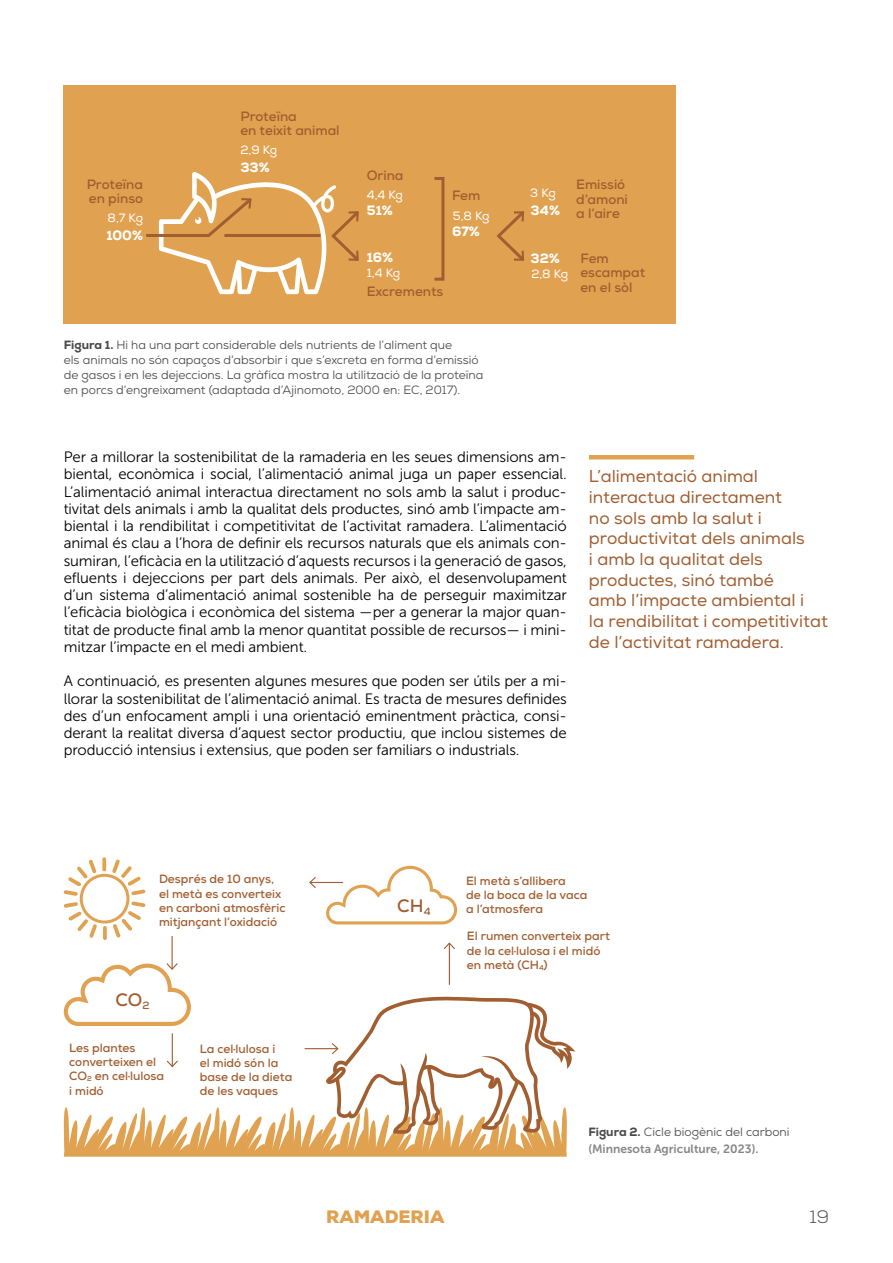
<style>
.page{position:relative;width:893px;height:1263px;background:#fff}
.page>*{position:absolute;margin:0;border:0;box-sizing:border-box;transform-origin:0 0}
.t1{font:900 18px "Nexa";color:#e0a251}
.t2{font:700 18px "Nexa";color:#a15e30}
.t3{font:300 18px "Nexa";color:#4a4a49}
.t4{font:17.25px/20.7px "Nexa";color:#a15e30}
.t5{font:15px/17.2px "Museo Sans 300";letter-spacing:-.01em;color:#000;text-align:justify}
.t6{font:700 13.5px/14.2px "Nexa";color:#a15e30}
.t7{font:800 13.5px "Nexa";color:#fff}
.t8{font:12px/15px "Nexa";color:#4a4a49}
.t9{font:700 12px/14.2px "Nexa";color:#a15e30}
.t10{font:12px "Nexa";letter-spacing:-.035em;color:#fff}
.t11{font:12px "Museo Sans 700";color:#878787}
.s1{font-weight:800}
</style>
<div class="page">
<hr style="left:589px;top:455px;width:105px;height:4px;background:#e0a251">
<div style="left:64px;top:85px;width:612px;height:239px;background:#e0a251"></div>
<svg style="left:146px;top:172px;width:213px;height:122px"></svg>
<svg style="left:497px;top:211px;width:27px;height:50px"></svg>
<div style="left:433px;top:177px;width:11px;height:104px;border:3px solid #a15e30"></div>
<svg style="left:326px;top:866px;width:131px;height:58px"></svg>
<div style="left:80px;top:874px;width:49px;height:49px;border:3px solid #e0a251;border-radius:50%"></div>
<svg style="left:64px;top:859px;width:32px;height:37px"></svg>
<svg style="left:64px;top:902px;width:33px;height:36px"></svg>
<svg style="left:103px;top:926px;width:4px;height:14px"></svg>
<svg style="left:113px;top:901px;width:33px;height:37px"></svg>
<svg style="left:112px;top:859px;width:33px;height:36px"></svg>
<svg style="left:102px;top:857px;width:4px;height:14px"></svg>
<hr style="left:172px;top:936px;width:1px;height:33px;background:#a15e30">
<hr style="left:310px;top:882px;width:33px;height:1px;background:#a15e30">
<svg style="left:309px;top:877px;width:8px;height:11px"></svg>
<hr style="left:449px;top:943px;width:1px;height:42px;background:#a15e30">
<svg style="left:443px;top:942px;width:12px;height:8px"></svg>
<svg style="left:63px;top:962px;width:512px;height:195px"></svg>
<p class="t6" style="left:240px;top:109px;width:101px">Proteïna<br>en teixit animal</p>
<p class="t10" style="left:240px;top:143px;width:38px">2,9 Kg</p>
<p class="t6" style="left:87px;top:177px;width:58px">Proteïna en pinso</p>
<p class="t10" style="left:108px;top:211px;width:37px">8,7 Kg</p>
<p class="t7" style="left:106px;top:227px;width:38px">100%</p>
<p class="t7" style="left:240px;top:159px;width:31px">33%</p>
<p class="t6" style="left:367px;top:169px;width:38px">Orina</p>
<p class="t10" style="left:367px;top:187px;width:38px">4,4 Kg</p>
<p class="t7" style="left:367px;top:202px;width:28px">51%</p>
<p class="t7" style="left:367px;top:248px;width:28px">16%</p>
<p class="t6" style="left:452px;top:188px;width:30px">Fem</p>
<p class="t10" style="left:453px;top:208px;width:38px">5,8 Kg</p>
<p class="t7" style="left:452px;top:223px;width:29px">67%</p>
<p class="t10" style="left:530px;top:186px;width:27px">3 Kg</p>
<p class="t7" style="left:531px;top:202px;width:31px">34%</p>
<p class="t7" style="left:531px;top:249px;width:31px">32%</p>
<p class="t10" style="left:367px;top:266px;width:35px">1,4 Kg</p>
<p class="t10" style="left:531px;top:267px;width:38px">2,8 Kg</p>
<p class="t6" style="left:367px;top:285px;width:78px">Excrements</p>
<p class="t6" style="left:576px;top:178px;width:53px">Emissió d’amoni a l’aire</p>
<p class="t6" style="left:580px;top:251px;width:66px">Fem escampat en el sòl</p>
<p class="t8" style="left:64px;top:338px;width:421px"><span class="s1">Figura 1.</span> Hi ha una part considerable dels nutrients de l’aliment que<br>els animals no són capaços d’absorbir i que s’excreta en forma d’emissió de gasos i en les dejeccions. La gràfica mostra la utilització de la proteïna en porcs d’engreixament (adaptada d’Ajinomoto, 2000 en: EC, 2017).</p>
<p class="t5" style="left:64px;top:448px;width:505px">Per a millorar la sostenibilitat de la ramaderia en les seues dimensions am&shy;biental, econòmica i social, l’alimentació animal juga un paper essencial.<br>L’alimentació animal interactua directament no sols amb la salut i produc&shy;tivitat dels animals i amb la qualitat dels productes, sinó amb l’impacte am&shy;biental i la rendibilitat i competitivitat de l’activitat ramadera. L’alimentació animal és clau a l’hora de definir els recursos naturals que els animals con&shy;sumiran, l’eficàcia en la utilització d’aquests recursos i la generació de gasos, efluents i dejeccions per part dels animals. Per això, el desenvolupament d’un sistema d’alimentació animal sostenible ha de perseguir maximitzar l’eficàcia biològica i econòmica del sistema —per a generar la major quan&shy;titat de producte final amb la menor quantitat possible de recursos— i mini&shy;mitzar l’impacte en el medi ambient.</p>
<p class="t5" style="left:64px;top:673px;width:505px">A continuació, es presenten algunes mesures que poden ser útils per a mi&shy;llorar la sostenibilitat de l’alimentació animal. Es tracta de mesures definides des d’un enfocament ampli i una orientació eminentment pràctica, consi&shy;derant la realitat diversa d’aquest sector productiu, que inclou sistemes de producció intensius i extensius, que poden ser familiars o industrials.</p>
<p class="t4" style="left:589px;top:466px;width:241px">L’alimentació animal interactua directament<br>no sols amb la salut i productivitat dels animals<br>i amb la qualitat dels productes, sinó també<br>amb l’impacte ambiental i<br>la rendibilitat i competitivitat de l’activitat ramadera.</p>
<p class="t9" style="left:159px;top:872px;width:128px">Després de 10 anys, el metà es converteix en carboni atmosfèric mitjançant l’oxidació</p>
<p class="t9" style="left:466px;top:874px;width:123px">El metà s’allibera<br>de la boca de la vaca a l’atmosfera</p>
<p class="t2" style="left:397px;top:894px;width:35px">CH<sub>4</sub></p>
<p class="t2" style="left:116px;top:988px;width:35px">CO<sub>2</sub></p>
<p class="t9" style="left:69px;top:1040px;width:96px">Les plantes converteixen el<br>CO<sub>2</sub> en cel·lulosa i midó</p>
<p class="t9" style="left:200px;top:1041px;width:94px">La cel·lulosa i<br>el midó són la base de la dieta de les vaques</p>
<p class="t9" style="left:467px;top:929px;width:144px">El rumen converteix part de la cel·lulosa i el midó en metà (CH<sub>4</sub>)</p>
<p class="t8" style="left:588px;top:1124px;width:203px"><span class="s1">Figura 2.</span> Cicle biogènic del carboni</p>
<p class="t11" style="left:588px;top:1142px;width:172px">(Minnesota Agriculture, 2023).</p>
<p class="t1" style="left:326px;top:1205px;width:120px">RAMADERIA</p>
<p class="t3" style="left:810px;top:1206px;width:21px">19</p>
</div>
